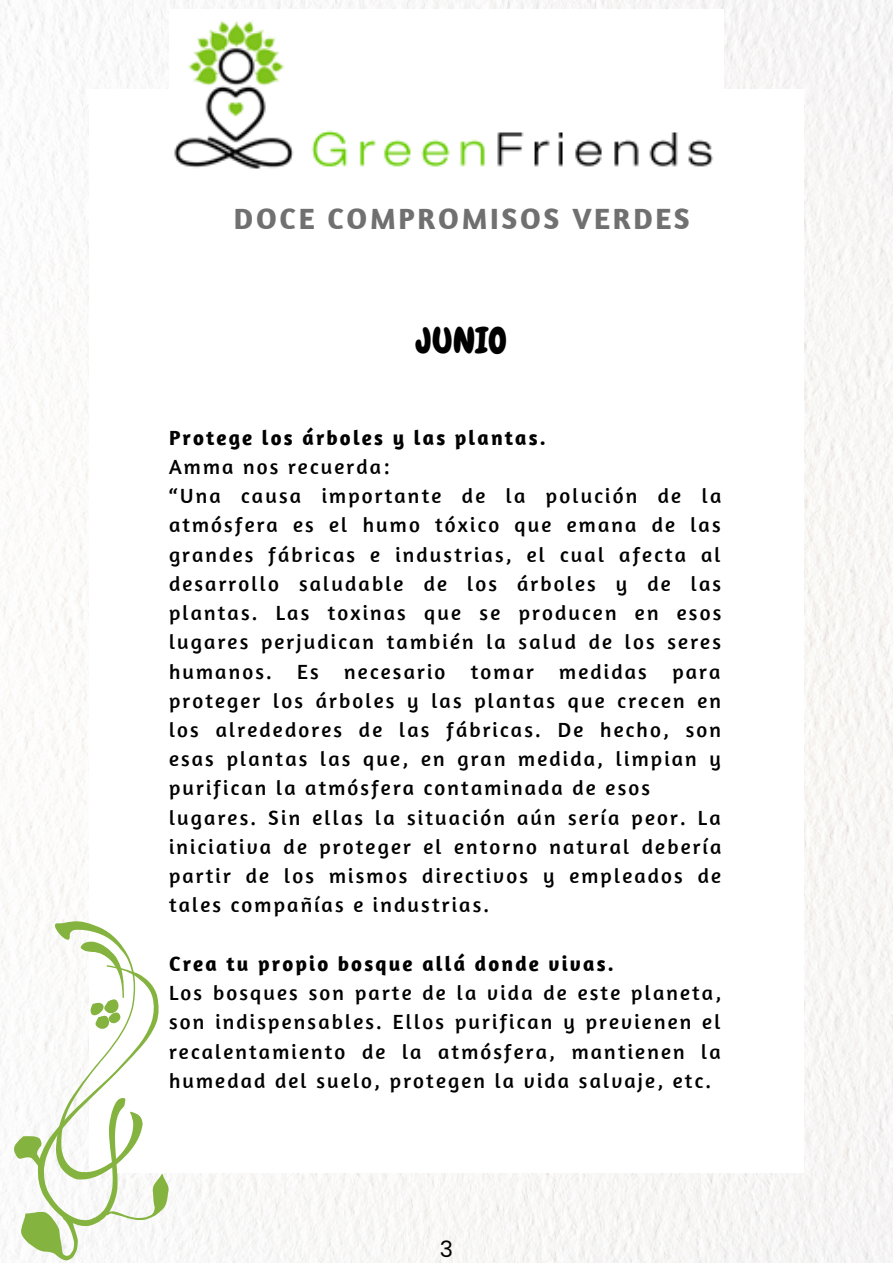
<style>
.page{position:relative;width:893px;height:1264px;background:#fff}
.page>*{position:absolute;margin:0;border:0;box-sizing:border-box;transform-origin:0 0}
.t1{font:36px "Chewy";color:#000}
.t2{font:700 30px "Amaranth";letter-spacing:.09em;color:#707070}
.t3{font:22.5px "Poppins";color:#000}
.t4{font:21px/29.2px "Amaranth";letter-spacing:.105em;color:#000;text-align:justify}
.t5{font:700 21px "Amaranth";letter-spacing:.105em;color:#000}
</style>
<div class="page">
<img style="left:0;top:0;width:892px;height:1262px">
<div style="left:89px;top:89px;width:714px;height:1083px;background:#fff"></div>
<img style="left:169px;top:10px;width:554px;height:158px">
<svg style="left:0;top:893px;width:108px;height:57px"></svg>
<svg style="left:0;top:950px;width:248px;height:290px"></svg>
<svg style="left:12px;top:1192px;width:79px;height:70px"></svg>
<svg style="left:104px;top:1167px;width:76px;height:73px"></svg>
<svg style="left:8px;top:1128px;width:48px;height:49px"></svg>
<svg style="left:79px;top:932px;width:61px;height:101px"></svg>
<p class="t2" style="left:234px;top:200px;width:457px">DOCE COMPROMISOS VERDES</p>
<p class="t1" style="left:416px;top:318px;width:92px">JUNIO</p>
<p class="t5" style="left:169px;top:424px;width:378px">Protege los árboles y las plantas.</p>
<p class="t4" style="left:169px;top:451px;width:222px">Amma nos recuerda:</p>
<p class="t4" style="left:169px;top:480px;width:554px">“Una causa importante de la polución de la atmósfera es el humo tóxico que emana de las grandes fábricas e industrias, el cual afecta al desarrollo saludable de los árboles y de las plantas. Las toxinas que se producen en esos lugares perjudican también la salud de los seres humanos. Es necesario tomar medidas para proteger los árboles y las plantas que crecen en los alrededores de las fábricas. De hecho, son esas plantas las que, en gran medida, limpian y purifican la atmósfera contaminada de esos</p>
<p class="t4" style="left:169px;top:802px;width:553px">lugares. Sin ellas la situación aún sería peor. La iniciativa de proteger el entorno natural debería partir de los mismos directivos y empleados de tales compañías e industrias.</p>
<p class="t5" style="left:169px;top:950px;width:446px">Crea tu propio bosque allá donde vivas.</p>
<p class="t4" style="left:169px;top:977px;width:553px">Los bosques son parte de la vida de este planeta, son indispensables. Ellos purifican y previenen el recalentamiento de la atmósfera, mantienen la humedad del suelo, protegen la vida salvaje, etc.</p>
<p class="t3" style="left:439px;top:1233px;width:15px">3</p>
</div>
